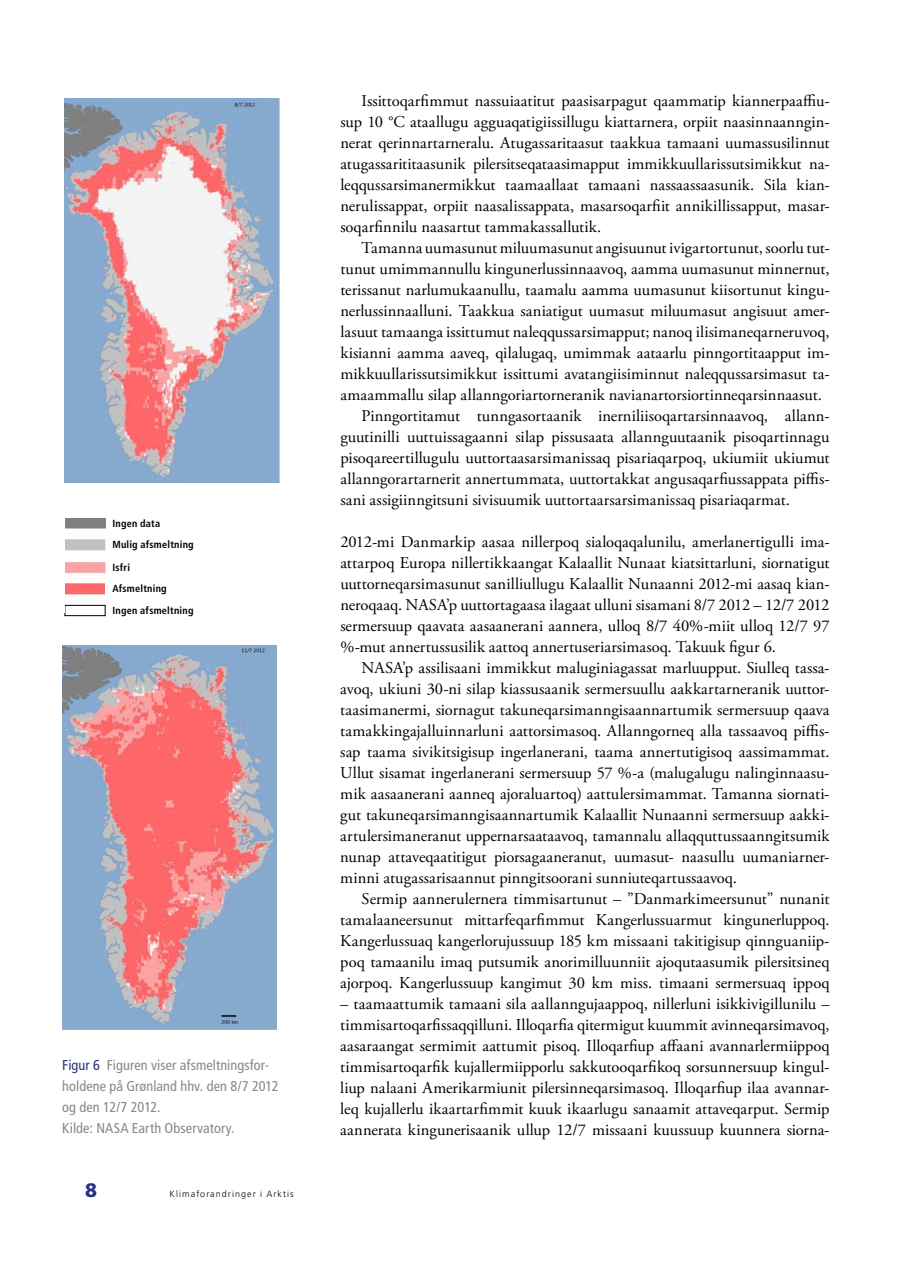
<style>
.page{position:relative;width:902px;height:1263px;background:#fff}
.page>*{position:absolute;margin:0;border:0;box-sizing:border-box;transform-origin:0 0}
.t1{font:900 19.5px "Frutiger LT Std";color:#243282}
.t2{font:16.5px/21px "Adobe Garamond Pro";letter-spacing:.005em;color:#000;text-align:justify}
.t3{font:condensed 14.25px/21px "Frutiger LT Std";letter-spacing:.005em;color:#868786}
.t4{font:700 condensed 10.2px/21.9px "Frutiger LT Std";letter-spacing:.025em;color:#000}
.t5{font:300 9px "Frutiger LT Std";letter-spacing:.115em;color:#000}
.s1{color:#243282}
</style>
<div class="page">
<img style="left:65px;top:539px;width:41px;height:12px">
<img style="left:65px;top:561px;width:41px;height:13px">
<img style="left:65px;top:583px;width:40px;height:12px">
<div style="left:65px;top:605px;width:40px;height:11px;border:1px solid #000"></div>
<img style="left:63px;top:646px;width:214px;height:383px">
<img style="left:64px;top:99px;width:215px;height:383px">
<p class="t4" style="left:112px;top:513px;width:49px">Ingen data</p>
<p class="t4" style="left:112px;top:556px;width:19px">Isfri</p>
<p class="t4" style="left:112px;top:534px;width:83px">Mulig afsmeltning</p>
<p class="t4" style="left:112px;top:578px;width:83px">Afsmeltning<br>Ingen afsmeltning</p>
<p class="t3" style="left:62px;top:1054px;width:218px"><span class="s1">Figur 6</span> Figuren viser afsmeltningsfor&shy;holdene på Grønland hhv. den 8/7 2012 og den 12/7 2012.<br>Kilde: NASA Earth Observatory.</p>
<p class="t1" style="left:85px;top:1178px;width:13px">8</p>
<p class="t5" style="left:170px;top:1188px;width:126px">Klimaforandringer i Arktis</p>
<p class="t2" style="left:340px;top:91px;width:490px;text-indent:21px">Issittoqarfimmut nassuiaatitut paasisarpagut qaammatip kiannerpaaffiu&shy;sup 10 °C ataallugu agguaqatigiissillugu kiattarnera, orpiit naasinnaanngin&shy;nerat qerinnartarneralu. Atugassaritaasut taakkua tamaani uumassusilinnut atugassarititaasunik pilersitseqataasimapput immikkuullarissutsimikkut na&shy;leqqussarsimanermikkut taamaallaat tamaani nassaassaasunik. Sila kian&shy;nerulissappat, orpiit naasalissappata, masarsoqarfiit annikillissapput, masar&shy;soqarfinnilu naasartut tammakassallutik.</p>
<p class="t2" style="left:361px;top:238px;width:469px">Tamanna uumasunut miluumasunut angisuunut ivigartortunut, soorlu tut-</p>
<p class="t2" style="left:340px;top:259px;width:490px">tunut umimmannullu kingunerlussinnaavoq, aamma uumasunut minnernut,</p>
<p class="t2" style="left:340px;top:280px;width:490px">terissanut narlumukaanullu, taamalu aamma uumasunut kiisortunut kingu-</p>
<p class="t2" style="left:340px;top:301px;width:490px">nerlussinnaalluni. Taakkua saniatigut uumasut miluumasut angisuut amer-</p>
<p class="t2" style="left:340px;top:322px;width:490px">lasuut tamaanga issittumut naleqqussarsimapput; nanoq ilisimaneqarneruvoq,</p>
<p class="t2" style="left:340px;top:343px;width:490px">kisianni aamma aaveq, qilalugaq, umimmak aataarlu pinngortitaapput im-</p>
<p class="t2" style="left:340px;top:364px;width:490px">mikkuullarissutsimikkut issittumi avatangiisiminnut naleqqussarsimasut ta-</p>
<p class="t2" style="left:340px;top:385px;width:483px">amaammallu silap allanngoriartorneranik navianartorsiortinneqarsinnaasut.</p>
<p class="t2" style="left:361px;top:406px;width:469px">Pinngortitamut tunngasortaanik inerniliisoqartarsinnaavoq, allann-</p>
<p class="t2" style="left:340px;top:427px;width:490px">guutinilli uuttuissagaanni silap pissusaata allannguutaanik pisoqartinnagu</p>
<p class="t2" style="left:340px;top:448px;width:490px">pisoqareertillugulu uuttortaasarsimanissaq pisariaqarpoq, ukiumiit ukiumut</p>
<p class="t2" style="left:340px;top:469px;width:490px">allanngorartarnerit annertummata, uuttortakkat angusaqarfiussappata piffis-</p>
<p class="t2" style="left:340px;top:490px;width:451px">sani assigiinngitsuni sivisuumik uuttortaarsarsimanissaq pisariaqarmat.</p>
<p class="t2" style="left:340px;top:532px;width:491px">2012-mi Danmarkip aasaa nillerpoq sialoqaqalunilu, amerlanertigulli ima&shy;attarpoq Europa nillertikkaangat Kalaallit Nunaat kiatsittarluni, siornatigut uuttorneqarsimasunut sanilliullugu Kalaallit Nunaanni 2012-mi aasaq kian&shy;neroqaaq. NASA’p uuttortagaasa ilagaat ulluni sisamani 8/7 2012 – 12/7 2012 sermersuup qaavata aasaanerani aannera, ulloq 8/7 40%-miit ulloq 12/7 97 %-mut annertussusilik aattoq annertuseriarsimasoq. Takuuk figur 6.</p>
<p class="t2" style="left:340px;top:658px;width:491px;text-indent:21px">NASA’p assilisaani immikkut maluginiagassat marluupput. Siulleq tassa&shy;avoq, ukiuni 30-ni silap kiassusaanik sermersuullu aakkartarneranik uuttor&shy;taasimanermi, siornagut takuneqarsimanngisaannartumik sermersuup qaava tamakkingajalluinnarluni aattorsimasoq. Allanngorneq alla tassaavoq piffis&shy;sap taama sivikitsigisup ingerlanerani, taama annertutigisoq aassimammat.<br>Ullut sisamat ingerlanerani sermersuup 57 %-a (malugalugu nalinginnaasu&shy;mik aasaanerani aanneq ajoraluartoq) aattulersimammat. Tamanna siornati&shy;gut takuneqarsimanngisaannartumik Kalaallit Nunaanni sermersuup aakki&shy;artulersimaneranut uppernarsaataavoq, tamannalu allaqquttussaanngitsumik nunap attaveqaatitigut piorsagaaneranut, uumasut- naasullu uumaniarner&shy;minni atugassarisaannut pinngitsoorani sunniuteqartussaavoq.</p>
<p class="t2" style="left:340px;top:889px;width:490px;text-indent:21px">Sermip aannerulernera timmisartunut – ”Danmarkimeersunut” nunanit tamalaaneersunut mittarfeqarfimmut Kangerlussuarmut kingunerluppoq.<br>Kangerlussuaq kangerlorujussuup 185 km missaani takitigisup qinnguaniip&shy;poq tamaanilu imaq putsumik anorimilluunniit ajoqutaasumik pilersitsineq ajorpoq. Kangerlussuup kangimut 30 km miss. timaani sermersuaq ippoq</p>
<p class="t2" style="left:340px;top:994px;width:490px">– taamaattumik tamaani sila aallanngujaappoq, nillerluni isikkivigillunilu – timmisartoqarfissaqqilluni. Illoqarfia qitermigut kuummit avinneqarsimavoq, aasaraangat sermimit aattumit pisoq. Illoqarfiup affaani avannarlermiippoq timmisartoqarfik kujallermiipporlu sakkutooqarfikoq sorsunnersuup kingul&shy;liup nalaani Amerikarmiunit pilersinneqarsimasoq. Illoqarfiup ilaa avannar&shy;leq kujallerlu ikaartarfimmit kuuk ikaarlugu sanaamit attaveqarput. Sermip aannerata kingunerisaanik ullup 12/7 missaani kuussuup kuunnera siorna-</p>
</div>
